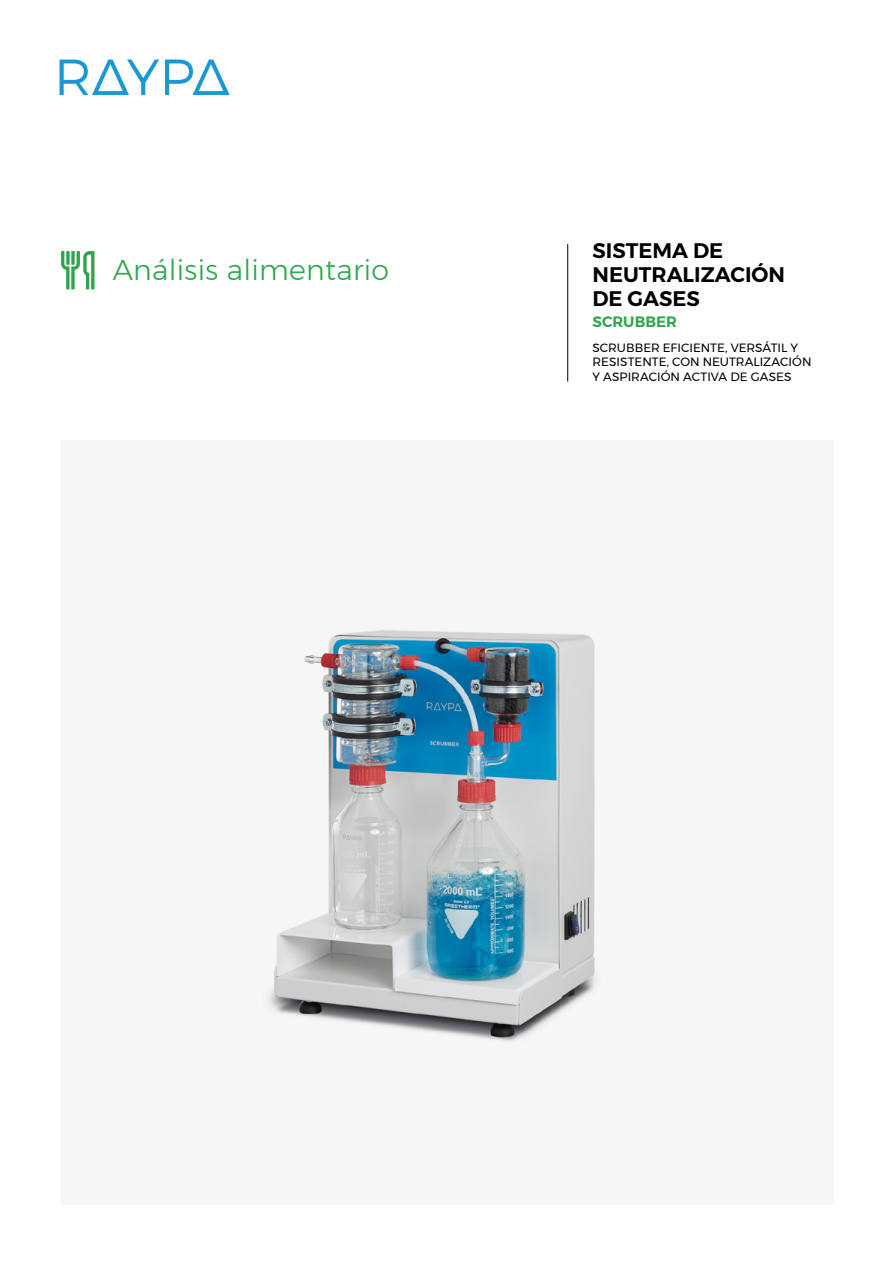
<style>
.page{position:relative;width:893px;height:1263px;background:#fff}
.page>*{position:absolute;margin:0;border:0;box-sizing:border-box;transform-origin:0 0}
.t1{font:300 28.5px "Montserrat";letter-spacing:.01em;color:#2da64b}
.t2{font:600 21px/24px "Montserrat";color:#000}
.t3{font:600 15px "Montserrat";letter-spacing:.005em;color:#2da64b}
.t4{font:12px/14.4px "Montserrat";color:#000}
</style>
<div class="page">
<svg style="left:165px;top:60px;width:65px;height:35px"></svg>
<svg style="left:60px;top:60px;width:99px;height:35px"></svg>
<img style="left:262px;top:629px;width:340px;height:414px">
<svg style="left:61px;top:251px;width:33px;height:38px"></svg>
<hr style="left:567px;top:244px;width:1px;height:138px;background:#000">
<h1 class="t1" style="left:113px;top:249px;width:278px">Análisis alimentario</h1>
<h2 class="t2" style="left:592px;top:238px;width:194px">SISTEMA DE<br>NEUTRALIZACIÓN<br>DE GASES</h2>
<p class="t3" style="left:592px;top:310px;width:86px">SCRUBBER</p>
<p class="t4" style="left:592px;top:340px;width:221px">SCRUBBER EFICIENTE, VERSÁTIL Y<br>RESISTENTE, CON NEUTRALIZACIÓN<br>Y ASPIRACIÓN ACTIVA DE GASES</p>
</div>
